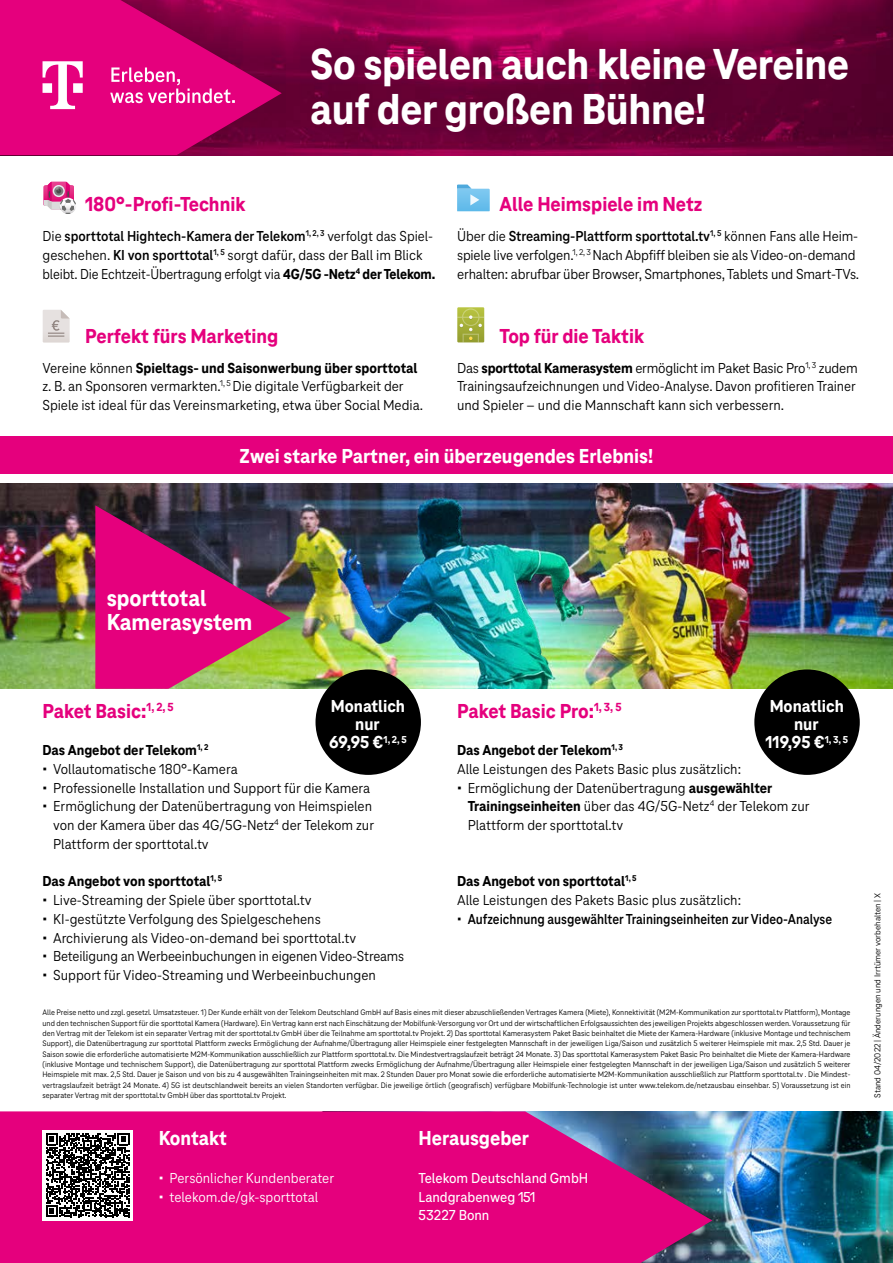
<style>
.page{position:relative;width:893px;height:1263px;background:#fff}
.page>*{position:absolute;margin:0;border:0;box-sizing:border-box;transform-origin:0 0}
.t1{font:800 45px/45px "Tele Neo";letter-spacing:-.01em;color:#fff}
.t2{font:800 24px/24px "Tele Neo";color:#fff}
.t3{font:800 21px "Tele Neo";color:#e5007d}
.t4{font:800 21px "Tele Neo";color:#fff}
.t5{font:800 18px/18px "Tele Neo";color:#fff;text-align:center}
.t6{font:15px/18.8px "Tele Neo";color:#000}
.t7{font:700 15px "Tele Neo";color:#000;scale:.93 1}
.t8{font:15px "Tele Neo";color:#fff}
.t9{font:800 15px "Tele Neo";color:#000}
.t10{font:500 15px/18.8px "Tele Neo";color:#fff}
.t11{font:9px "Tele Neo";color:#000}
.t12{font:8.25px/10.4px "Tele Neo";color:#000;text-align:justify}
.s1{font-weight:700}
.s2{font-weight:800}
</style>
<div class="page">
<img style="left:282px;top:0;width:611px;height:155px">
<img style="left:0;top:484px;width:893px;height:205px">
<svg style="left:95px;top:505px;width:190px;height:184px;background:#a82665"></svg>
<svg style="left:44px;top:182px;width:32px;height:32px"></svg>
<svg style="left:43px;top:310px;width:27px;height:33px"></svg>
<svg style="left:457px;top:185px;width:33px;height:26px"></svg>
<svg style="left:457px;top:307px;width:27px;height:35px"></svg>
<div style="left:0;top:436px;width:893px;height:38px;background:#e5007d"></div>
<div style="left:315px;top:669px;width:106px;height:106px;background:#000;border-radius:50%"></div>
<div style="left:754px;top:669px;width:106px;height:106px;background:#000;border-radius:50%"></div>
<img style="left:285px;top:493px;width:300px;height:196px">
<svg style="left:0;top:0;width:282px;height:155px;background:#cc0b73"></svg>
<img style="left:712px;top:1111px;width:181px;height:152px">
<svg style="left:0;top:1111px;width:712px;height:152px;background:#d10d7e"></svg>
<div style="left:43px;top:1130px;width:90px;height:90px;background:#fff"></div>
<svg style="left:46px;top:1133px;width:84px;height:84px"></svg>
<h1 class="t1" style="left:310px;top:42px;width:541px">So spielen auch kleine Vereine auf der großen Bühne!</h1>
<h3 class="t3" style="left:85px;top:193px;width:162px">180°-Profi-Technik</h3>
<h3 class="t6" style="left:43px;top:227px;width:394px">Die <span class="s1">sporttotal Hightech-Kamera der Telekom</span><sup>1,</sup> <sup>2,</sup> <sup>3</sup> verfolgt das Spiel&shy;geschehen. <span class="s1">KI von sporttotal</span><sup>1,</sup> <sup>5</sup> sorgt dafür, dass der Ball im Blick bleibt. Die Echtzeit-Übertragung erfolgt via <span class="s2">4G/5G -Netz</span><sup>4</sup> <span class="s2">der Telekom.</span></h3>
<h3 class="t3" style="left:500px;top:193px;width:204px">Alle Heimspiele im Netz</h3>
<h3 class="t6" style="left:457px;top:227px;width:404px">Über die <span class="s1">Streaming-Plattform sporttotal.tv</span><sup>1,</sup> <sup>5</sup> können Fans alle Heim&shy;spiele live verfolgen.<sup>1,</sup> <sup>2,</sup> <sup>3</sup> Nach Abpfiff bleiben sie als Video-on-demand erhalten: abrufbar über Browser, Smartphones, Tablets und Smart-TVs.</h3>
<h3 class="t3" style="left:85px;top:324px;width:195px">Perfekt fürs Marketing</h3>
<h3 class="t6" style="left:43px;top:358px;width:382px">Vereine können <span class="s2">Spieltags- und Saisonwerbung über sporttotal </span>z. B. an Sponsoren vermarkten.<sup>1,</sup> <sup>5</sup> Die digitale Verfügbarkeit der<br>Spiele ist ideal für das Vereinsmarketing, etwa über Social Media.</h3>
<h3 class="t3" style="left:500px;top:324px;width:146px">Top für die Taktik</h3>
<h3 class="t6" style="left:457px;top:358px;width:402px">Das <span class="s2">sporttotal Kamerasystem</span> ermöglicht im Paket Basic Pro<sup>1,</sup> <sup>3</sup> zudem<br>Trainingsaufzeichnungen und Video-Analyse. Davon profitieren Trainer und Spieler – und die Mannschaft kann sich verbessern.</h3>
<h3 class="t4" style="left:240px;top:444px;width:415px">Zwei starke Partner, ein überzeugendes Erlebnis!</h3>
<h2 class="t2" style="left:107px;top:586px;width:147px">sporttotal<br>Kamerasystem</h2>
<h3 class="t5" style="left:329px;top:698px;width:79px">Monatlich nur<br>69,95 €<sup>1,</sup> <sup>2,</sup> <sup>5</sup></h3>
<h3 class="t5" style="left:765px;top:698px;width:84px">Monatlich nur<br>119,95 €<sup>1,</sup> <sup>3,</sup> <sup>5</sup></h3>
<h3 class="t3" style="left:43px;top:699px;width:133px">Paket Basic:<sup>1,</sup> <sup>2,</sup> <sup>5</sup></h3>
<h3 class="t3" style="left:457px;top:699px;width:166px">Paket Basic Pro:<sup>1,</sup> <sup>3,</sup> <sup>5</sup></h3>
<h3 class="t9" style="left:43px;top:742px;width:167px">Das Angebot der Telekom<sup>1,</sup> <sup>2</sup></h3>
<h3 class="t6" style="left:43px;top:760px;width:197px"><span class="s2">•</span> Vollautomatische 180°-Kamera</h3>
<h3 class="t6" style="left:43px;top:778px;width:329px"><span class="s2">•</span> Professionelle Installation und Support für die Kamera</h3>
<h3 class="t6" style="left:53px;top:797px;width:322px;text-indent:-11px"><span class="s2">•</span> Ermöglichung der Datenübertragung von Heimspielen von der Kamera über das 4G/5G-Netz<sup>4</sup> der Telekom zur<br>Plattform der sporttotal.tv</h3>
<h3 class="t9" style="left:43px;top:873px;width:181px">Das Angebot von sporttotal<sup>1,</sup> <sup>5</sup></h3>
<h3 class="t6" style="left:43px;top:891px;width:271px"><span class="s2">•</span> Live-Streaming der Spiele über sporttotal.tv</h3>
<h3 class="t6" style="left:43px;top:910px;width:280px"><span class="s2">•</span> KI-gestützte Verfolgung des Spielgeschehens</h3>
<h3 class="t6" style="left:43px;top:928px;width:315px"><span class="s2">•</span> Archivierung als Video-on-demand bei sporttotal.tv</h3>
<h3 class="t6" style="left:43px;top:947px;width:363px"><span class="s2">•</span> Beteiligung an Werbeeinbuchungen in eigenen Video-Streams</h3>
<h3 class="t6" style="left:43px;top:966px;width:335px"><span class="s2">•</span> Support für Video-Streaming und Werbeeinbuchungen</h3>
<h3 class="t6" style="left:457px;top:741px;width:285px"><span class="s2">Das Angebot der Telekom</span><sup>1,</sup> <sup>3<br></sup>Alle Leistungen des Pakets Basic plus zusätzlich:</h3>
<h3 class="t6" style="left:468px;top:778px;width:343px;text-indent:-11px"><span class="s2">•</span> Ermöglichung der Datenübertragung <span class="s2">ausgewählter<br>Trainingseinheiten</span> über das 4G/5G-Netz<sup>4</sup> der Telekom zur<br>Plattform der sporttotal.tv</h3>
<h3 class="t6" style="left:457px;top:872px;width:285px"><span class="s2">Das Angebot von sporttotal</span><sup>1,</sup> <sup>5<br></sup>Alle Leistungen des Pakets Basic plus zusätzlich:</h3>
<h3 class="t7" style="left:457px;top:910px;width:405px"><span class="s2">•</span> Aufzeichnung ausgewählter Trainingseinheiten zur Video-Analyse</h3>
<p class="t12" style="left:43px;top:1007px;width:810px">Alle Preise netto und zzgl. gesetzl. Umsatzsteuer. 1) Der Kunde erhält von der Telekom Deutschland GmbH auf Basis eines mit dieser abzuschließenden Vertrages Kamera (Miete), Konnektivität (M2M-Kommunikation zur sporttotal.tv Plattform), Montage und den technischen Support für die sporttotal Kamera (Hardware). Ein Vertrag kann erst nach Einschätzung der Mobilfunk-Versorgung vor Ort und der wirtschaftlichen Erfolgsaussichten des jeweiligen Projekts abgeschlossen werden. Voraussetzung für den Vertrag mit der Telekom ist ein separater Vertrag mit der sporttotal.tv GmbH über die Teilnahme am sporttotal.tv Projekt. 2) Das sporttotal Kamerasystem Paket Basic beinhaltet die Miete der Kamera-Hardware (inklusive Montage und technischem Support), die Datenübertragung zur sporttotal Plattform zwecks Ermöglichung der Aufnahme/Übertragung aller Heimspiele einer festgelegten Mannschaft in der jeweiligen Liga/Saison und zusätzlich 5 weiterer Heimspiele mit max. 2,5 Std. Dauer je Saison sowie die erforderliche automatisierte M2M-Kommunikation ausschließlich zur Plattform sporttotal.tv. Die Mindestvertragslaufzeit beträgt 24 Monate. 3) Das sporttotal Kamerasystem Paket Basic Pro beinhaltet die Miete der Kamera-Hardware (inklusive Montage und technischem Support), die Datenübertragung zur sporttotal Plattform zwecks Ermöglichung der Aufnahme/Übertragung aller Heimspiele einer festgelegten Mannschaft in der jeweiligen Liga/Saison und zusätzlich 5 weiterer Heimspiele mit max. 2,5 Std. Dauer je Saison und von bis zu 4 ausgewählten Trainingseinheiten mit max. 2 Stunden Dauer pro Monat sowie die erforderliche automatisierte M2M-Kommunikation ausschließlich zur Plattform sporttotal.tv . Die Mindest&shy;vertragslaufzeit beträgt 24 Monate. 4) 5G ist deutschlandweit bereits an vielen Standorten verfügbar. Die jeweilige örtlich (geografisch) verfügbare Mobilfunk-Technologie ist unter www.telekom.de/netzausbau einsehbar. 5) Voraussetzung ist ein separater Vertrag mit der sporttotal.tv GmbH über das sporttotal.tv Projekt.</p>
<h3 class="t4" style="left:159px;top:1127px;width:70px">Kontakt</h3>
<h3 class="t8" style="left:159px;top:1169px;width:177px"><span class="s2">•</span> Persönlicher Kundenberater</h3>
<h3 class="t8" style="left:159px;top:1188px;width:161px"><span class="s2">•</span> telekom.de/gk-sporttotal</h3>
<h3 class="t4" style="left:419px;top:1127px;width:112px">Herausgeber</h3>
<h3 class="t10" style="left:419px;top:1169px;width:171px">Telekom Deutschland GmbH<br>Landgrabenweg 151<br>53227 Bonn</h3>
<p class="t11" style="left:872px;top:1098px;width:206px;rotate:-90deg">Stand 04/2022 | Änderungen und Irrtümer vorbehalten | X</p>
</div>
